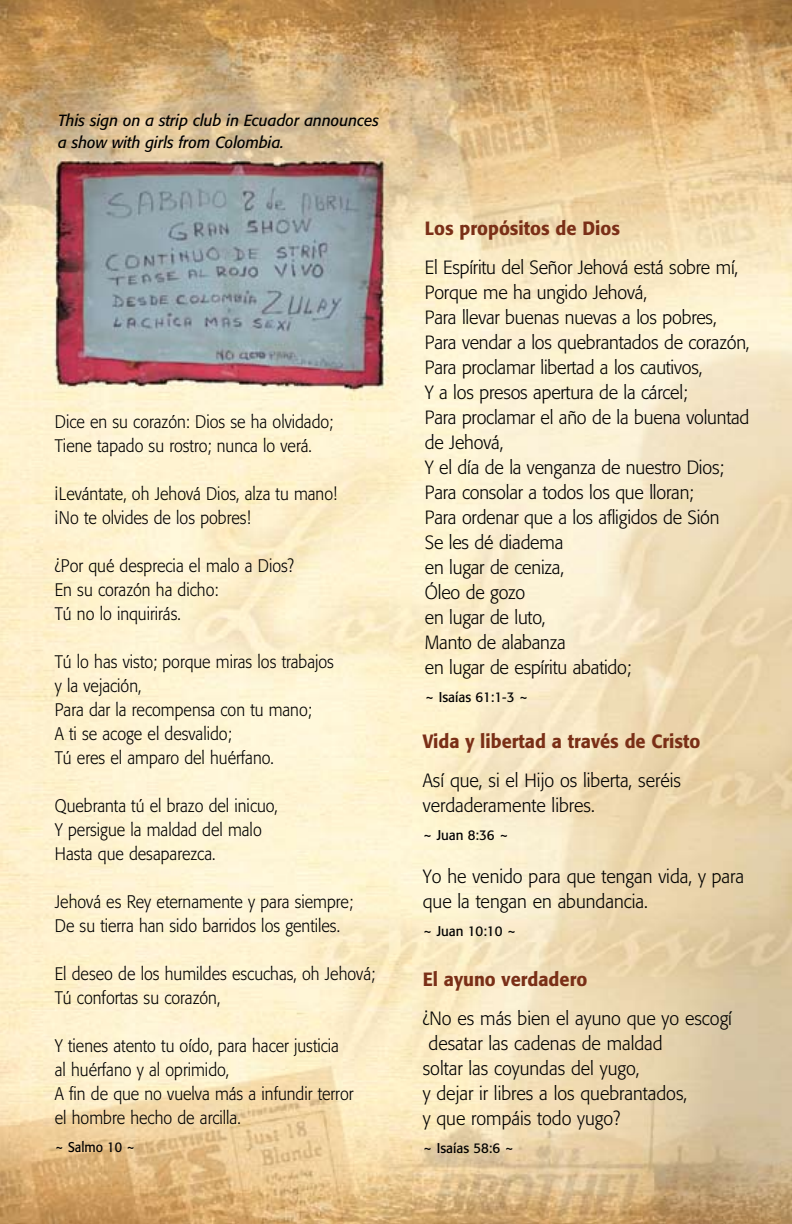
<style>
.page{position:relative;width:792px;height:1224px;background:#fff}
.page>*{position:absolute;margin:0;border:0;box-sizing:border-box;transform-origin:0 0}
.t1{font:300 19px/25px "Formata";letter-spacing:-.01em;color:#000;scale:.95 1}
.t2{font:500 19px "Formata";color:#7a2f17;scale:.95 1}
.t3{font:300 18px/24px "Formata";color:#000;scale:.9 1}
.t4{font:italic 16px/22px "Formata";color:#000;scale:.95 1}
.t5{font:14px "Formata";color:#000;scale:.95 1}
.t6{font:14px "Formata";color:#000;scale:.9 1}
</style>
<div class="page">
<img style="left:0;top:0;width:792px;height:1224px">
<p class="t4" style="left:58px;top:109px;width:339px">This sign on a strip club in Ecuador announces a show with girls from Colombia.</p>
<p class="t3" style="left:55px;top:410px;width:311px">Dice en su corazón: Dios se ha olvidado;<br>Tiene tapado su rostro; nunca lo verá.</p>
<p class="t3" style="left:55px;top:482px;width:315px">¡Levántate, oh Jehová Dios, alza tu mano! ¡No te olvides de los pobres!</p>
<p class="t3" style="left:55px;top:554px;width:267px">¿Por qué desprecia el malo a Dios?<br>En su corazón ha dicho:<br>Tú no lo inquirirás.</p>
<p class="t3" style="left:55px;top:650px;width:312px">Tú lo has visto; porque miras los trabajos y la vejación,<br>Para dar la recompensa con tu mano;<br>A ti se acoge el desvalido;<br>Tú eres el amparo del huérfano.</p>
<p class="t3" style="left:55px;top:794px;width:249px">Quebranta tú el brazo del inicuo,<br>Y persigue la maldad del malo<br>Hasta que desaparezca.</p>
<p class="t3" style="left:55px;top:890px;width:333px">Jehová es Rey eternamente y para siempre;<br>De su tierra han sido barridos los gentiles.</p>
<p class="t3" style="left:55px;top:962px;width:357px">El deseo de los humildes escuchas, oh Jehová;<br>Tú confortas su corazón,</p>
<p class="t3" style="left:55px;top:1034px;width:333px">Y tienes atento tu oído, para hacer justicia al huérfano y al oprimido,<br>A fin de que no vuelva más a infundir terror el hombre hecho de arcilla.</p>
<p class="t6" style="left:55px;top:1138px;width:91px">~ Salmo 10 ~</p>
<p class="t2" style="left:425px;top:217px;width:207px">Los propósitos de Dios</p>
<p class="t1" style="left:425px;top:255px;width:344px">El Espíritu del Señor Jehová está sobre mí,<br>Porque me ha ungido Jehová,<br>Para llevar buenas nuevas a los pobres,<br>Para vendar a los quebrantados de corazón,<br>Para proclamar libertad a los cautivos,<br>Y a los presos apertura de la cárcel;<br>Para proclamar el año de la buena voluntad de Jehová,<br>Y el día de la venganza de nuestro Dios;<br>Para consolar a todos los que lloran;<br>Para ordenar que a los afligidos de Sión<br>Se les dé diadema<br>en lugar de ceniza,<br>Óleo de gozo<br>en lugar de luto,<br>Manto de alabanza<br>en lugar de espíritu abatido;</p>
<p class="t5" style="left:425px;top:689px;width:111px">~ Isaías 61:1-3 ~</p>
<p class="t2" style="left:423px;top:730px;width:294px">Vida y libertad a través de Cristo</p>
<p class="t1" style="left:423px;top:768px;width:273px">Así que, si el Hijo os liberta, seréis verdaderamente libres.</p>
<p class="t5" style="left:423px;top:827px;width:92px">~ Juan 8:36 ~</p>
<p class="t1" style="left:423px;top:864px;width:340px">Yo he venido para que tengan vida, y para que la tengan en abundancia.</p>
<p class="t5" style="left:423px;top:923px;width:100px">~ Juan 10:10 ~</p>
<p class="t2" style="left:423px;top:968px;width:175px">El ayuno verdadero</p>
<p class="t1" style="left:423px;top:1006px;width:327px">¿No es más bien el ayuno que yo escogí</p>
<p class="t1" style="left:429px;top:1031px;width:248px">desatar las cadenas de maldad</p>
<p class="t1" style="left:423px;top:1056px;width:230px">soltar las coyundas del yugo,</p>
<p class="t1" style="left:423px;top:1081px;width:280px">y dejar ir libres a los quebrantados,</p>
<p class="t1" style="left:423px;top:1106px;width:209px">y que rompáis todo yugo?</p>
<p class="t5" style="left:423px;top:1140px;width:98px">~ Isaías 58:6 ~</p>
</div>
